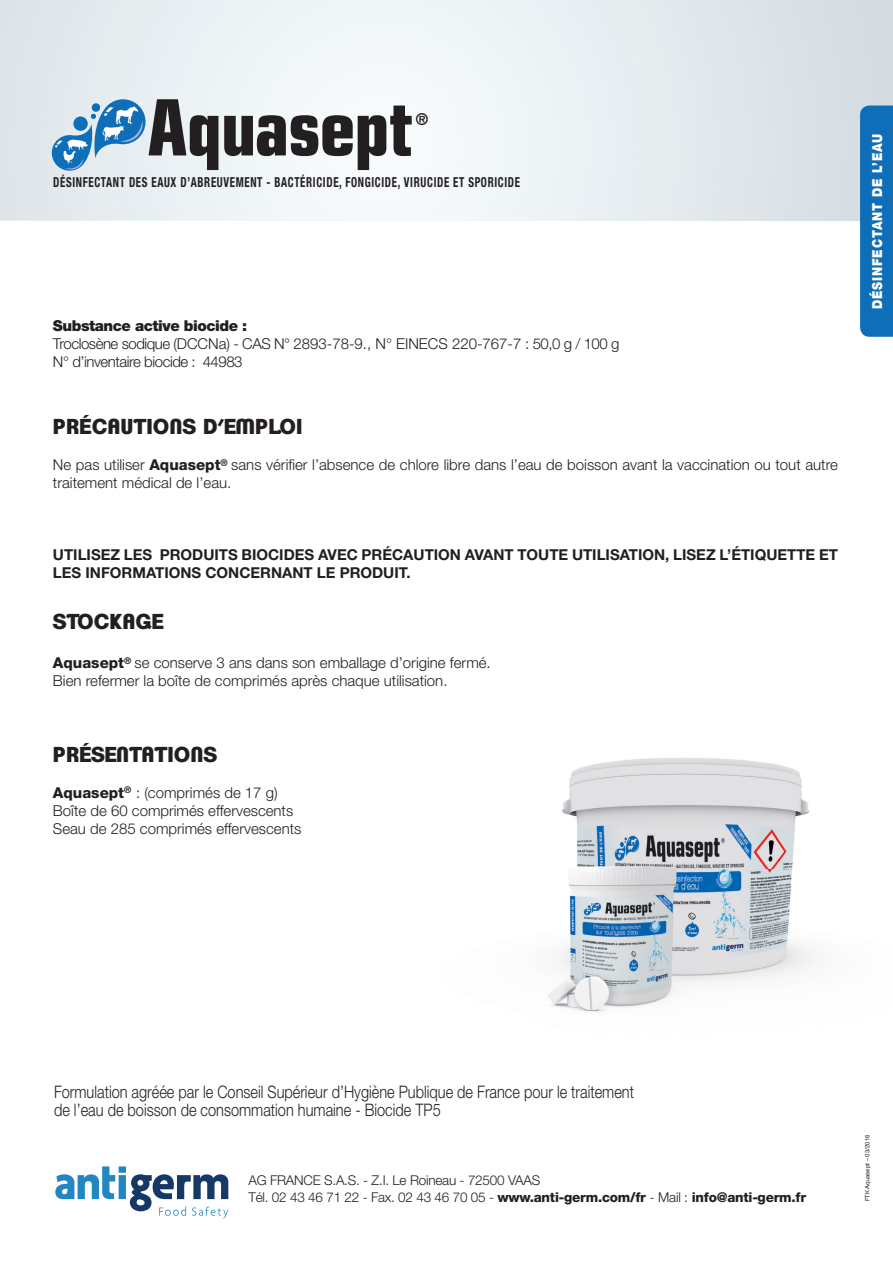
<style>
.page{position:relative;width:893px;height:1263px;background:#fff}
.page>*{position:absolute;margin:0;border:0;box-sizing:border-box;transform-origin:0 0}
.t1{font:800 21px "Clemente P Dao";color:#231f20}
.t2{font:300 17.25px/18px "Helvetica Neue";color:#231f20;scale:.84 1}
.t3{font:700 15.75px "Eurostile LT Std";color:#231f20}
.t4{font:300 15px/18px "Helvetica Neue";color:#231f20}
.t5{font:700 15px/18px "Helvetica Neue";color:#231f20}
.t6{font:300 15px/18px "Helvetica Neue";letter-spacing:-.03em;color:#231f20}
.t7{font:900 15px "Helvetica Neue";letter-spacing:-.03em;color:#231f20}
.t8{font:700 condensed 13.8px "Helvetica Neue";letter-spacing:.06em;color:#231f20;scale:.79 1}
.t9{font:900 13.8px "Helvetica Neue";letter-spacing:.07em;color:#fff;scale:.87 1}
.t10{font:300 13.5px/16.2px "Helvetica Neue";letter-spacing:-.015em;color:#231f20}
.t11{font:6px "Helvetica Neue";color:#231f20}
.s1{font-weight:800}
</style>
<div class="page">
<div style="left:860px;top:106px;width:33px;height:231px;background:#0f6eb8"></div>
<img style="left:548px;top:758px;width:269px;height:254px">
<svg style="left:55px;top:1166px;width:173px;height:53px"></svg>
<svg style="left:49px;top:99px;width:363px;height:73px"></svg>
<p class="t3" style="left:416px;top:110px;width:14px">®</p>
<p class="t8" style="left:53px;top:174px;width:593px">DÉSINFECTANT DES EAUX D’ABREUVEMENT - BACTÉRICIDE, FONGICIDE, VIRUCIDE ET SPORICIDE</p>
<p class="t7" style="left:53px;top:317px;width:196px">Substance active biocide :</p>
<p class="t6" style="left:53px;top:334px;width:568px">Troclosène sodique (DCCNa) - CAS N° 2893-78-9., N° EINECS 220-767-7 : 50,0 g / 100 g<br>N° d’inventaire biocide : 44983</p>
<h1 class="t1" style="left:53px;top:414px;width:251px">PRÉCAUTIONS D’EMPLOI</h1>
<p class="t4" style="left:53px;top:456px;width:786px">Ne pas utiliser <span class="s1">Aquasept</span><sup>®</sup> sans vérifier l’absence de chlore libre dans l’eau de boisson avant la vaccination ou tout autre traitement médical de l’eau.</p>
<p class="t5" style="left:53px;top:546px;width:786px">UTILISEZ LES PRODUITS BIOCIDES AVEC PRÉCAUTION AVANT TOUTE UTILISATION, LISEZ L’ÉTIQUETTE ET<br>LES INFORMATIONS CONCERNANT LE PRODUIT.</p>
<h1 class="t1" style="left:53px;top:608px;width:113px">STOCKAGE</h1>
<p class="t4" style="left:53px;top:654px;width:439px"><span class="s1">Aquasept</span><sup>®</sup> se conserve 3 ans dans son emballage d’origine fermé.<br>Bien refermer la boîte de comprimés après chaque utilisation.</p>
<h1 class="t1" style="left:53px;top:742px;width:166px">PRÉSENTATIONS</h1>
<p class="t4" style="left:53px;top:783px;width:250px"><span class="s1">Aquasept</span><sup>®</sup> : (comprimés de 17 g)<br>Boîte de 60 comprimés effervescents<br>Seau de 285 comprimés effervescents</p>
<p class="t9" style="left:869px;top:309px;width:203px;rotate:-90deg">DÉSINFECTANT DE L’EAU</p>
<p class="t2" style="left:54px;top:1083px;width:692px">Formulation agréée par le Conseil Supérieur d’Hygiène Publique de France pour le traitement de l’eau de boisson de consommation humaine - Biocide TP5</p>
<p class="t10" style="left:248px;top:1172px;width:559px">AG FRANCE S.A.S. - Z.I. Le Roineau - 72500 VAAS<br>Tél. 02 43 46 71 22 - Fax. 02 43 46 70 05 - <span class="s1">www.anti-germ.com/fr</span> - Mail : <span class="s1">info@anti-germ.fr</span></p>
<p class="t11" style="left:864px;top:1201px;width:68px;rotate:-90deg">FTK Aquasept – 03/2016</p>
</div>
